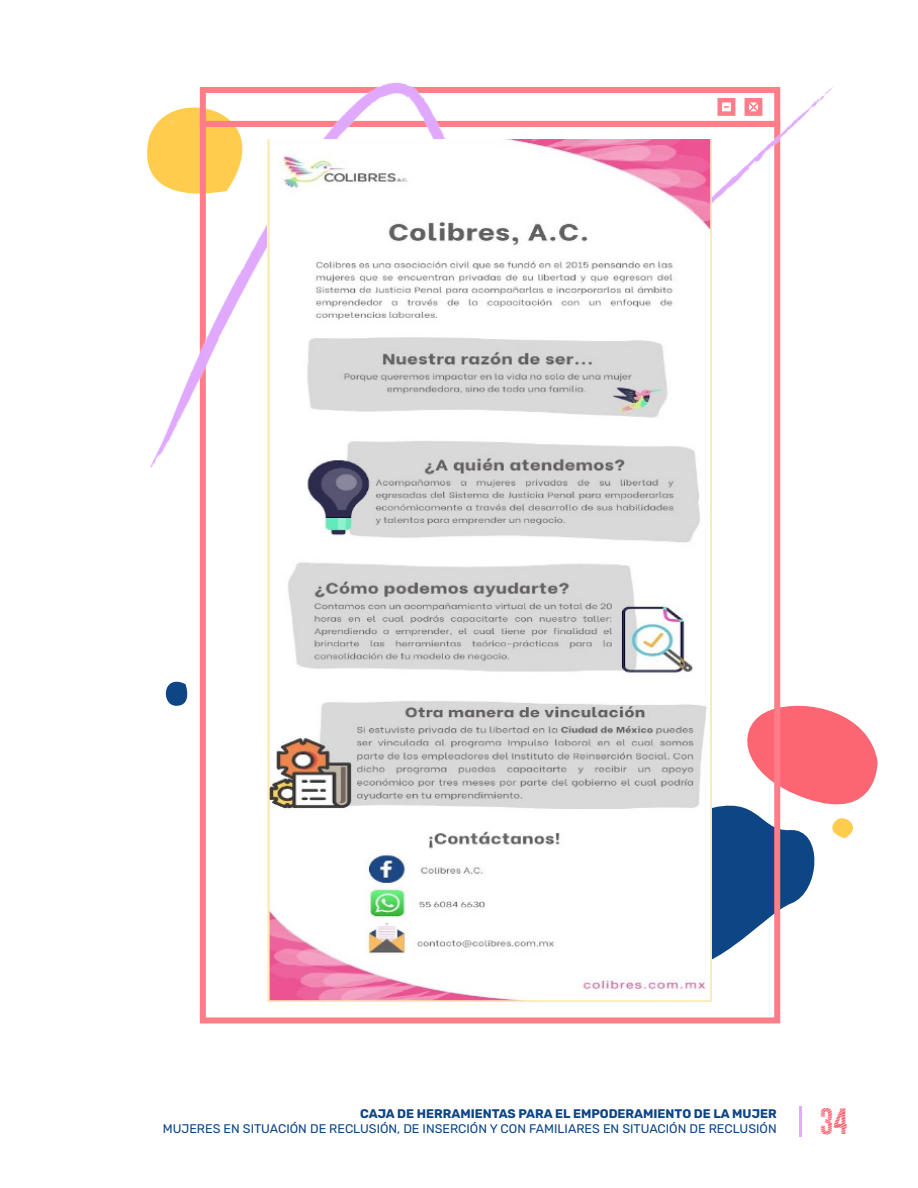
<style>
.page{position:relative;width:918px;height:1188px;background:#fff}
.page>*{position:absolute;margin:0;border:0;box-sizing:border-box;transform-origin:0 0}
.t1{font:26.7px "Gobold CUTS";color:#fc6673}
.t2{font:12.45px "Rubik";color:#0d4585}
.t3{font:700 12.45px "Rubik";color:#0d4585}
</style>
<div class="page">
<hr style="left:800px;top:1106px;width:2px;height:31px;background:#e3abff">
<img style="left:147px;top:82px;width:686px;height:389px">
<img style="left:268px;top:139px;width:444px;height:863px">
<svg style="left:607px;top:698px;width:271px;height:286px"></svg>
<svg style="left:165px;top:681px;width:23px;height:25px"></svg>
<p class="t3" style="left:360px;top:1107px;width:418px">CAJA DE HERRAMIENTAS PARA EL EMPODERAMIENTO DE LA MUJER</p>
<p class="t2" style="left:163px;top:1122px;width:615px">MUJERES EN SITUACIÓN DE RECLUSIÓN, DE INSERCIÓN Y CON FAMILIARES EN SITUACIÓN DE RECLUSIÓN</p>
<h1 class="t1" style="left:819px;top:1104px;width:30px">34</h1>
</div>
